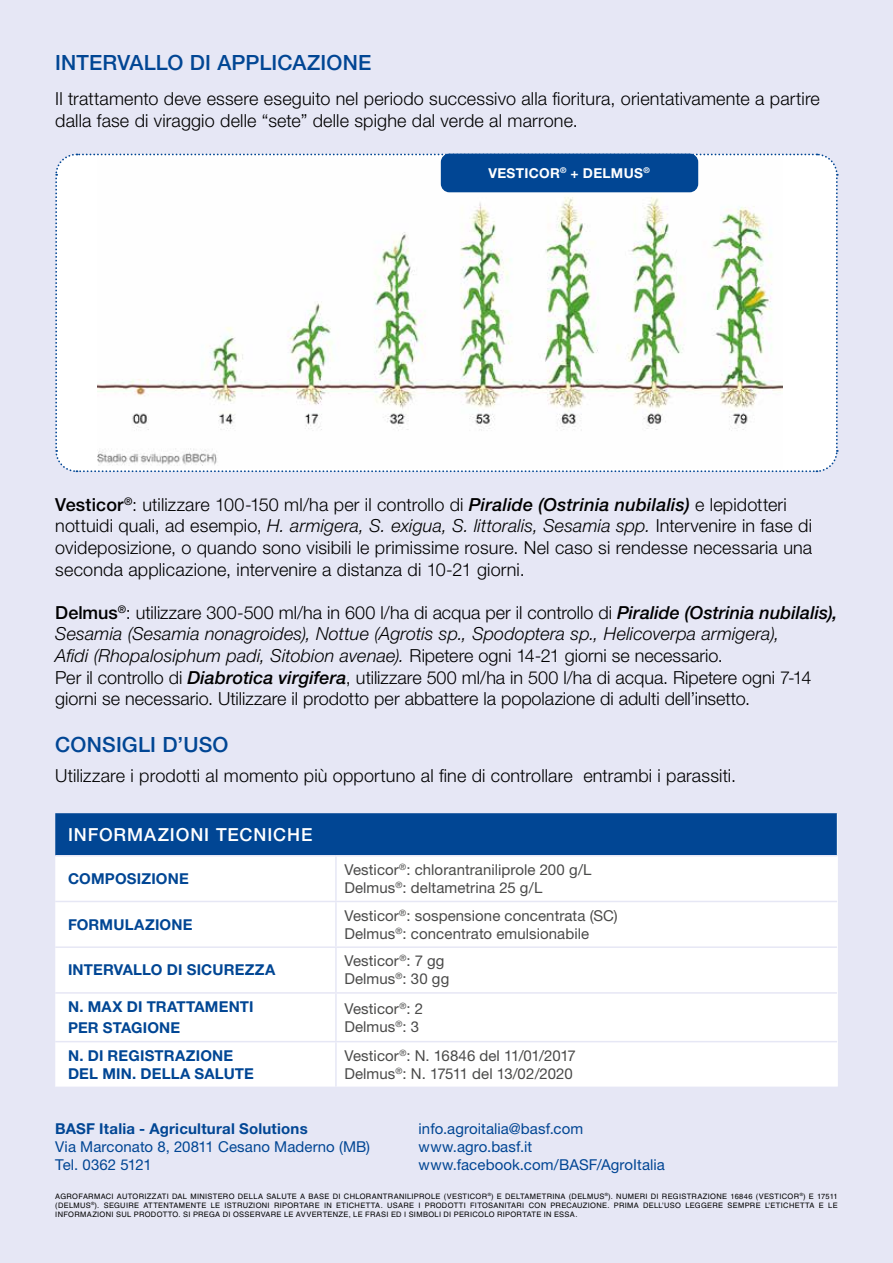
<style>
.page{position:relative;width:893px;height:1263px;background:#e6e7f5}
.page>*{position:absolute;margin:0;border:0;box-sizing:border-box;transform-origin:0 0}
.t1{font:500 21px "Helvetica Neue LT Std";letter-spacing:.005em;color:#014694}
.t2{font:300 18px/21.6px "Helvetica Neue LT Std";letter-spacing:.005em;color:#000}
.t3{font:500 18px "Helvetica Neue LT Std";letter-spacing:.05em;color:#fff}
.t4{font:15px/18px "Helvetica Neue LT Std";letter-spacing:.005em;color:#4a4a49}
.t5{font:15px/18px "Helvetica Neue LT Std";letter-spacing:.005em;color:#014694}
.t6{font:700 15px/21px "Helvetica Neue LT Pro";letter-spacing:.01em;color:#014694}
.t7{font:700 15px "Helvetica Neue LT Std";letter-spacing:.015em;color:#014694}
.t8{font:700 13.65px "Helvetica Neue LT Std";letter-spacing:.025em;color:#fff}
.t9{font:7.5px/9px "Helvetica LT Std";letter-spacing:.04em;color:#000;text-align:justify}
.s1{font-weight:500}
.s2{font-weight:500;font-style:italic}
.s3{font-style:italic}
</style>
<div class="page">
<div style="left:55px;top:813px;width:782px;height:42px;background:#014694"></div>
<div style="left:55px;top:856px;width:782px;height:230px;background:#fff"></div>
<hr style="left:837px;top:813px;width:1px;height:43px;background:#fff">
<hr style="left:837px;top:856px;width:1px;height:45px;background:#fff">
<hr style="left:837px;top:901px;width:1px;height:46px;background:#fff">
<hr style="left:837px;top:947px;width:1px;height:46px;background:#fff">
<hr style="left:837px;top:993px;width:1px;height:49px;background:#fff">
<hr style="left:837px;top:1042px;width:1px;height:44px;background:#fff">
<hr style="left:335px;top:856px;width:2px;height:45px;background:#e6e7f5">
<hr style="left:55px;top:901px;width:281px;height:1px;background:#e6e7f5">
<hr style="left:335px;top:902px;width:2px;height:44px;background:#e6e7f5">
<hr style="left:336px;top:901px;width:501px;height:1px;background:#e6e7f5">
<hr style="left:55px;top:946px;width:281px;height:2px;background:#e6e7f5">
<hr style="left:55px;top:992px;width:281px;height:2px;background:#e6e7f5">
<hr style="left:335px;top:948px;width:2px;height:44px;background:#e6e7f5">
<hr style="left:335px;top:994px;width:2px;height:47px;background:#e6e7f5">
<hr style="left:336px;top:946px;width:501px;height:2px;background:#e6e7f5">
<hr style="left:336px;top:992px;width:501px;height:2px;background:#e6e7f5">
<hr style="left:55px;top:1041px;width:281px;height:1px;background:#e6e7f5">
<hr style="left:335px;top:1042px;width:2px;height:44px;background:#e6e7f5">
<hr style="left:336px;top:1041px;width:501px;height:1px;background:#e6e7f5">
<svg style="left:55px;top:153px;width:784px;height:320px;background:#f2f5f0"></svg>
<div style="left:441px;top:154px;width:257px;height:38px;background:#014694;border-radius:9px"></div>
<p class="t1" style="left:55px;top:50px;width:318px">INTERVALLO DI APPLICAZIONE</p>
<p class="t2" style="left:55px;top:88px;width:766px">Il trattamento deve essere eseguito nel periodo successivo alla fioritura, orientativamente a partire dalla fase di viraggio delle “sete” delle spighe dal verde al marrone.</p>
<p class="t8" style="left:488px;top:164px;width:163px">VESTICOR<sup>®</sup> + DELMUS<sup>®</sup></p>
<p class="t2" style="left:55px;top:493px;width:758px"><span class="s1">Vesticor</span><sup>®</sup>: utilizzare 100-150 ml/ha per il controllo di <span class="s2">Piralide (Ostrinia nubilalis)</span> e lepidotteri nottuidi quali, ad esempio, <span class="s3">H. armigera, S. exigua, S. littoralis, Sesamia spp.</span> Intervenire in fase di ovideposizione, o quando sono visibili le primissime rosure. Nel caso si rendesse necessaria una seconda applicazione, intervenire a distanza di 10-21 giorni.</p>
<p class="t2" style="left:55px;top:601px;width:784px"><span class="s1">Delmus</span><sup>®</sup>: utilizzare 300-500 ml/ha in 600 l/ha di acqua per il controllo di <span class="s2">Piralide (Ostrinia nubilalis), </span><span class="s3">Sesamia (Sesamia nonagroides), Nottue (Agrotis sp., Spodoptera sp., Helicoverpa armigera),<br>Afidi (Rhopalosiphum padi, Sitobion avenae).</span> Ripetere ogni 14-21 giorni se necessario.<br>Per il controllo di <span class="s2">Diabrotica virgifera</span>, utilizzare 500 ml/ha in 500 l/ha di acqua. Ripetere ogni 7-14 giorni se necessario. Utilizzare il prodotto per abbattere la popolazione di adulti dell’insetto.</p>
<p class="t1" style="left:55px;top:732px;width:175px">CONSIGLI D’USO</p>
<p class="t2" style="left:55px;top:764px;width:682px">Utilizzare i prodotti al momento più opportuno al fine di controllare entrambi i parassiti.</p>
<p class="t3" style="left:68px;top:823px;width:246px">INFORMAZIONI TECNICHE</p>
<p class="t6" style="left:68px;top:868px;width:122px">COMPOSIZIONE</p>
<p class="t4" style="left:344px;top:860px;width:249px">Vesticor<sup>®</sup>: chlorantraniliprole 200 g/L<br>Delmus<sup>®</sup>: deltametrina 25 g/L</p>
<p class="t6" style="left:68px;top:913px;width:126px">FORMULAZIONE</p>
<p class="t4" style="left:344px;top:906px;width:275px">Vesticor<sup>®</sup>: sospensione concentrata (SC)<br>Delmus<sup>®</sup>: concentrato emulsionabile</p>
<p class="t6" style="left:68px;top:959px;width:209px">INTERVALLO DI SICUREZZA</p>
<p class="t4" style="left:344px;top:952px;width:106px">Vesticor<sup>®</sup>: 7 gg<br>Delmus<sup>®</sup>: 30 gg</p>
<p class="t6" style="left:68px;top:996px;width:187px">N. MAX DI TRATTAMENTI<br>PER STAGIONE</p>
<p class="t4" style="left:344px;top:999px;width:80px">Vesticor<sup>®</sup>: 2<br>Delmus<sup>®</sup>: 3</p>
<p class="t6" style="left:68px;top:1046px;width:187px;line-height:18px">N. DI REGISTRAZIONE<br>DEL MIN. DELLA SALUTE</p>
<p class="t4" style="left:344px;top:1046px;width:233px">Vesticor<sup>®</sup>: N. 16846 del 11/01/2017<br>Delmus<sup>®</sup>: N. 17511 del 13/02/2020</p>
<p class="t7" style="left:55px;top:1119px;width:254px">BASF Italia - Agricultural Solutions</p>
<p class="t5" style="left:55px;top:1137px;width:316px">Via Marconato 8, 20811 Cesano Maderno (MB)<br>Tel. 0362 5121</p>
<p class="t5" style="left:419px;top:1119px;width:248px">info.agroitalia@basf.com www.agro.basf.it www.facebook.com/BASF/AgroItalia</p>
<p class="t9" style="left:55px;top:1191px;width:784px">AGROFARMACI AUTORIZZATI DAL MINISTERO DELLA SALUTE A BASE DI CHLORANTRANILIPROLE (VESTICOR<sup>®</sup>) E DELTAMETRINA (DELMUS<sup>®</sup>). NUMERI DI REGISTRAZIONE 16846 (VESTICOR<sup>®</sup>) E 17511 (DELMUS<sup>®</sup>). SEGUIRE ATTENTAMENTE LE ISTRUZIONI RIPORTARE IN ETICHETTA. USARE I PRODOTTI FITOSANITARI CON PRECAUZIONE. PRIMA DELL’USO LEGGERE SEMPRE L’ETICHETTA E LE INFORMAZIONI SUL PRODOTTO. SI PREGA DI OSSERVARE LE AVVERTENZE, LE FRASI ED I SIMBOLI DI PERICOLO RIPORTATE IN ESSA.</p>
</div>
